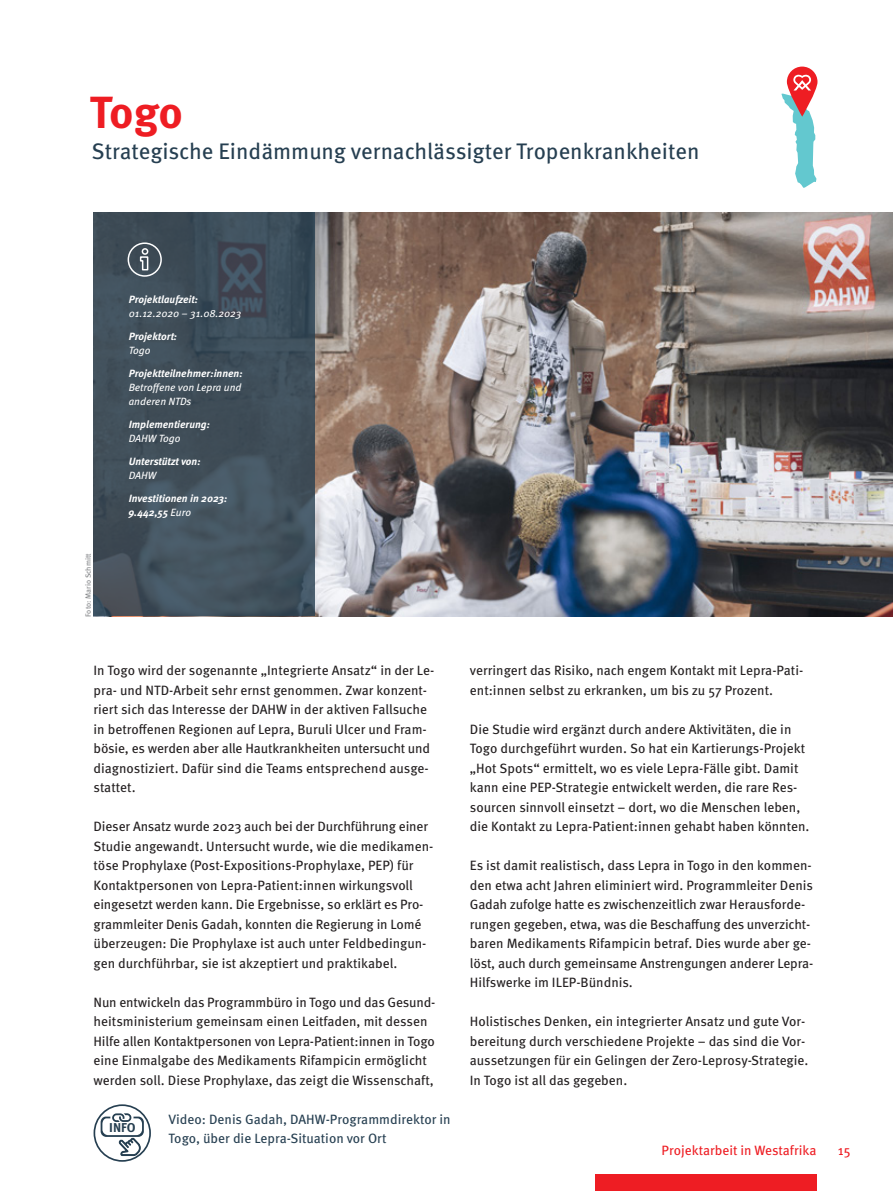
<style>
.page{position:relative;width:893px;height:1191px;background:#fff}
.page>*{position:absolute;margin:0;border:0;box-sizing:border-box;transform-origin:0 0}
.t1{font:700 45px "Meta OT";color:#ee1d23}
._02_Subhead_book_blau{font:22.5px "Meta OT";color:#263f51}
._04_Fließtext_book_schwarz{font:13.5px/19.5px "Meta OT";letter-spacing:-.005em;color:#231f20}
.t2{font:13.5px/19.5px "Meta OT";color:#263f51}
.t3{font:13.5px "Meta OT";color:#ee1d23}
.t4{font:700 12.9px "Meta OT";color:#263f51}
.t5{font:italic 10.5px/14.2px "Meta OT";color:#fff}
.t6{font:italic 700 10.5px/14.2px "Meta OT";color:#fff}
._07_BU_book_italic_blau{font:7.5px "Meta OT";color:#808285}
.s1{font-weight:700}
.s2{font-weight:400}
</style>
<div class="page">
<div style="left:595px;top:1174px;width:221px;height:17px;background:#ee1d23"></div>
<img style="left:315px;top:213px;width:578px;height:403px">
<img style="left:94px;top:213px;width:221px;height:403px">
<div style="left:128px;top:242px;width:34px;height:35px;border:2px solid #fff;border-radius:50%"></div>
<svg style="left:139px;top:247px;width:10px;height:24px"></svg>
<div style="left:787px;top:67px;width:30px;height:50px;background:#ee1d23;border-radius:15px"></div>
<svg style="left:781px;top:75px;width:35px;height:113px"></svg>
<div style="left:94px;top:1104px;width:57px;height:57px;border:2px solid #263f51;border-radius:50%"></div>
<svg style="left:101px;top:1113px;width:43px;height:42px"></svg>
<p class="t1" style="left:90px;top:83px;width:95px">Togo</p>
<p class="_02_Subhead_book_blau" style="left:91px;top:137px;width:610px">Strategische Eindämmung vernachlässigter Tropenkrankheiten</p>
<p class="_07_BU_book_italic_blau" style="left:83px;top:617px;width:65px;rotate:-90deg">Foto: Mario Schmitt</p>
<p class="t5" style="left:129px;top:292px;width:114px"><span class="s1">Projektlaufzeit:<br></span>01.12.2020 – 31.08.2023</p>
<p class="t6" style="left:129px;top:329px;width:50px">Projektort:<br><span class="s2">Togo</span></p>
<p class="t5" style="left:129px;top:366px;width:115px;text-align:justify"><span class="s1">Projektteilnehmer:innen:<br></span>Betroffene von Lepra und anderen NTDs</p>
<p class="t6" style="left:129px;top:417px;width:83px">Implementierung:<br><span class="s2">DAHW Togo</span></p>
<p class="t6" style="left:129px;top:454px;width:73px">Unterstützt von:<br><span class="s2">DAHW</span></p>
<p class="t6" style="left:129px;top:491px;width:100px">Investitionen in 2023:<br>9.442,55 <span class="s2">Euro</span></p>
<p class="_04_Fließtext_book_schwarz" style="left:94px;top:661px;width:342px">In Togo wird der sogenannte „Integrierte Ansatz“ in der Le&shy;pra- und NTD-Arbeit sehr ernst genommen. Zwar konzent&shy;riert sich das Interesse der DAHW in der aktiven Fallsuche in betroffenen Regionen auf Lepra, Buruli Ulcer und Fram&shy;bösie, es werden aber alle Hautkrankheiten untersucht und diagnostiziert. Dafür sind die Teams entsprechend ausge&shy;stattet.</p>
<p class="_04_Fließtext_book_schwarz" style="left:94px;top:817px;width:341px">Dieser Ansatz wurde 2023 auch bei der Durchführung einer Studie angewandt. Untersucht wurde, wie die medikamen&shy;töse Prophylaxe (Post-Expositions-Prophylaxe, PEP) für Kontaktpersonen von Lepra-Patient:innen wirkungsvoll eingesetzt werden kann. Die Ergebnisse, so erklärt es Pro&shy;grammleiter Denis Gadah, konnten die Regierung in Lomé überzeugen: Die Prophylaxe ist auch unter Feldbedingun&shy;gen durchführbar, sie ist akzeptiert und praktikabel.</p>
<p class="_04_Fließtext_book_schwarz" style="left:94px;top:992px;width:343px">Nun entwickeln das Programmbüro in Togo und das Gesund&shy;heitsministerium gemeinsam einen Leitfaden, mit dessen Hilfe allen Kontaktpersonen von Lepra-Patient:innen in Togo eine Einmalgabe des Medikaments Rifampicin ermöglicht werden soll. Diese Prophylaxe, das zeigt die Wissenschaft,</p>
<p class="t4" style="left:109px;top:1119px;width:28px">INFO</p>
<p class="t2" style="left:169px;top:1109px;width:284px">Video: Denis Gadah, DAHW-Programmdirektor in<br>Togo, über die Lepra-Situation vor Ort</p>
<p class="_04_Fließtext_book_schwarz" style="left:470px;top:661px;width:335px">verringert das Risiko, nach engem Kontakt mit Lepra-Pati&shy;ent:innen selbst zu erkranken, um bis zu 57 Prozent.</p>
<p class="_04_Fließtext_book_schwarz" style="left:470px;top:719px;width:341px">Die Studie wird ergänzt durch andere Aktivitäten, die in Togo durchgeführt wurden. So hat ein Kartierungs-Projekt „Hot Spots“ ermittelt, wo es viele Lepra-Fälle gibt. Damit kann eine PEP-Strategie entwickelt werden, die rare Res&shy;sourcen sinnvoll einsetzt – dort, wo die Menschen leben, die Kontakt zu Lepra-Patient:innen gehabt haben könnten.</p>
<p class="_04_Fließtext_book_schwarz" style="left:470px;top:856px;width:345px">Es ist damit realistisch, dass Lepra in Togo in den kommen&shy;den etwa acht Jahren eliminiert wird. Programmleiter Denis Gadah zufolge hatte es zwischenzeitlich zwar Herausforde&shy;rungen gegeben, etwa, was die Beschaffung des unverzicht&shy;baren Medikaments Rifampicin betraf. Dies wurde aber ge&shy;löst, auch durch gemeinsame Anstrengungen anderer Lepra-Hilfswerke im ILEP-Bündnis.</p>
<p class="_04_Fließtext_book_schwarz" style="left:470px;top:1012px;width:340px">Holistisches Denken, ein integrierter Ansatz und gute Vor&shy;bereitung durch verschiedene Projekte – das sind die Vor&shy;aussetzungen für ein Gelingen der Zero-Leprosy-Strategie.<br>In Togo ist all das gegeben.</p>
<p class="t3" style="left:662px;top:1141px;width:156px">Projektarbeit in Westafrika</p>
<p class="t3" style="left:838px;top:1141px;width:14px">15</p>
</div>
